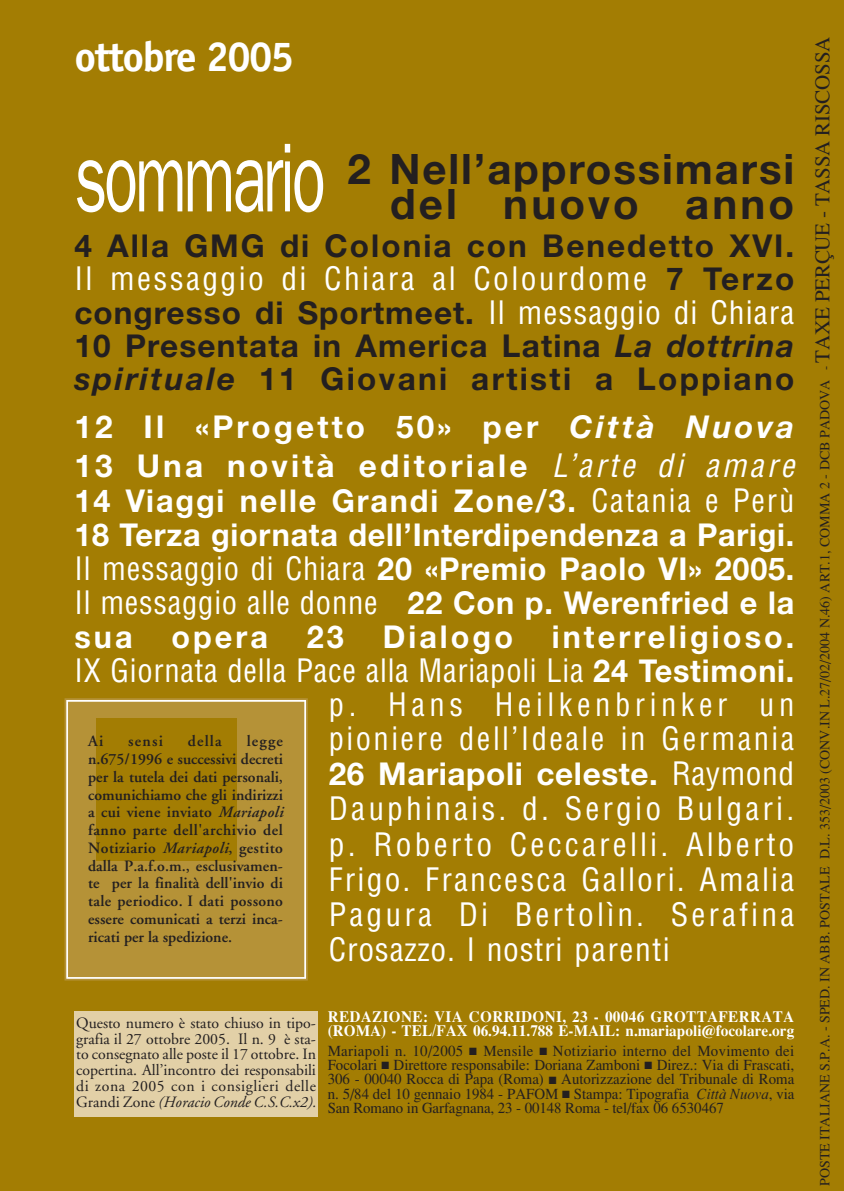
<style>
.page{position:relative;width:844px;height:1191px;background:#fff}
.page>*{position:absolute;margin:0;border:0;box-sizing:border-box;transform-origin:0 0}
.t1{font:98.35px "Franklin Gothic";letter-spacing:-.05em;color:#fff;scale:.64 1}
.t2{font:700 42px/35px "Helvetica Neue";letter-spacing:.045em;color:#231f20;text-align:right}
.t3{font:700 42px "Officina Sans";letter-spacing:-.04em;color:#fff}
.t4{font:condensed 31.5px/35px "Helvetica";letter-spacing:.075em;color:#fff;text-align:justify}
.t5{font:700 31.5px/33.2px "Helvetica Neue";letter-spacing:.065em;color:#231f20;text-align:justify}
.t6{font:700 31.5px/34.1px "Helvetica Neue";letter-spacing:.06em;color:#fff;text-align:justify}
.t7{font:700 31.5px/39px "Helvetica Neue";letter-spacing:.1em;color:#fff}
.t8{font:condensed 31.5px "Helvetica";letter-spacing:.025em;color:#fff}
.t9{font:700 31.5px "Helvetica Neue";letter-spacing:.02em;color:#fff}
.t10{font:600 15.75px/17.7px "Adobe Garamond";color:#231f20;text-align:justify}
.t11{font:15.75px/15.8px "Adobe Garamond";letter-spacing:.035em;color:#231f20;text-align:justify}
.t12{font:700 15.75px/14.3px "Times";letter-spacing:.02em;color:#fff}
.t13{font:15.4px/14.3px "Times";letter-spacing:-.005em;color:#231f20;text-align:justify}
.t14{font:14px "Times";color:#231f20}
.s1{font-family:"Helvetica Neue";font-weight:700;font-stretch:normal;color:#231f20}
.s2{font-family:"Helvetica";font-weight:400;font-stretch:condensed;color:#fff}
.s3{font-style:italic}
.s4{font-family:"Helvetica";font-weight:400;font-style:italic;font-stretch:condensed}
.s5{font-family:"Helvetica";font-weight:400;font-stretch:condensed}
.s6{font-family:"Helvetica Neue";font-weight:700;font-stretch:normal}
.s7{font-size:12.25px}
.s8{font-size:21px}
</style>
<div class="page">
<div style="left:0;top:0;width:843px;height:1191px;background:#a37d03"></div>
<div style="left:74px;top:1010px;width:243px;height:106px;background:#e2d0a7"></div>
<svg style="left:64px;top:698px;width:244px;height:283px;background:#b6953c"></svg>
<div style="left:96px;top:718px;width:140px;height:143px;background:#a37d03"></div>
<h2 class="t3" style="left:74px;top:41px;width:221px">ottobre 2005</h2>
<h1 class="t1" style="left:74px;top:121px;width:394px">sommario</h1>
<h2 class="t2" style="left:347px;top:156px;width:448px">2 Nell’approssimarsi del nuovo anno</h2>
<h3 class="t5" style="left:74px;top:233px;width:721px">4 Alla GMG di Colonia con Benedetto XVI.</h3>
<h3 class="t4" style="left:74px;top:263px;width:721px">Il messaggio di Chiara al Colourdome <span class="s1">7 Terzo</span></h3>
<h3 class="t5" style="left:74px;top:299px;width:721px">congresso di Sportmeet. <span class="s2">Il messaggio di Chiara </span>10 Presentata in America Latina <span class="s3">La dottrina spirituale</span> 11 Giovani artisti a Loppiano</h3>
<h3 class="t7" style="left:74px;top:411px;width:728px">12 Il «Progetto 50» per <span class="s3">Città Nuova<br></span>13 Una novità editoriale <span class="s4">L’arte di amare</span></h3>
<h3 class="t6" style="left:74px;top:487px;width:721px">14 Viaggi nelle Grandi Zone/3. <span class="s5">Catania e Perù </span>18 Terza giornata dell’Interdipendenza a Parigi.<br><span class="s5">Il messaggio di Chiara</span> 20 «Premio Paolo VI» 2005.</h3>
<h3 class="t8" style="left:74px;top:587px;width:721px">Il messaggio alle donne <span class="s6">22 Con p. Werenfried e la</span></h3>
<h3 class="t7" style="left:74px;top:621px;width:721px">sua opera 23 Dialogo interreligioso.</h3>
<h3 class="t4" style="left:329px;top:655px;width:467px;line-height:34.1px;text-indent:-254px">IX Giornata della Pace alla Mariapoli Lia <span class="s6">24 Testimoni. </span>p. Hans Heilkenbrinker un pioniere dell’Ideale in Germania</h3>
<h3 class="t9" style="left:329px;top:763px;width:467px">26 Mariapoli celeste. <span class="s5">Raymond</span></h3>
<h3 class="t4" style="left:329px;top:793px;width:467px">Dauphinais. d. Sergio Bulgari. p. Roberto Ceccarelli. Alberto Frigo. Francesca Gallori. Amalia Pagura Di Bertolìn. Serafina Crosazzo. I nostri parenti</h3>
<p class="t10" style="left:88px;top:734px;width:17px">Ai</p>
<p class="t10" style="left:128px;top:734px;width:36px">sensi</p>
<p class="t10" style="left:188px;top:734px;width:35px">della</p>
<p class="t10" style="left:88px;top:734px;width:196px;text-indent:158px">legge n.675/1996 e successivi decreti per la tutela dei dati personali, comunichiamo che gli indirizzi a cui viene inviato <span class="s3">Mariapoli </span>fanno parte dell'archivio del Notiziario <span class="s3">Mariapoli</span>, gestito dalla P.a.f.o.m., esclusivamen&shy;te per la finalità dell'invio di tale periodico. I dati possono essere comunicati a terzi inca&shy;ricati per la spedizione.</p>
<p class="t11" style="left:76px;top:1016px;width:241px">Questo numero è stato chiuso in tipo&shy;grafia il 27 ottobre 2005. Il n. 9 è sta&shy;to consegnato alle poste il 17 ottobre. In copertina. All’incontro dei responsabili di zona 2005 con i consiglieri delle Grandi Zone <span class="s3">(Horacio Conde C.S.C.x2).</span></p>
<p class="t12" style="left:327px;top:1009px;width:468px">REDAZIONE: VIA CORRIDONI, 23 - 00046 GROTTAFERRATA (ROMA) - TEL/FAX 06.94.11.788 E-MAIL: n.mariapoli@focolare.org</p>
<p class="t13" style="left:327px;top:1044px;width:468px">Mariapoli n. 10/2005 ■ Mensile ■ Notiziario interno del Movimento dei Focolari ■ Direttore responsabile: Doriana Zamboni ■ Direz.: Via di Frascati, 306 - 00040 Rocca di Papa (Roma) ■ Autorizzazione del Tribunale di Roma n. 5/84 del 10 gennaio 1984 - PAFOM ■ Stampa: Tipografia <span class="s3">Città Nuova</span>, via San Romano in Garfagnana, 23 - 00148 Roma - tel/fax 06 6530467</p>
<p class="t14" style="left:819px;top:1186px;width:1150px;rotate:-90deg">POSTE ITALIANE S.P.A. - SPED. IN ABB. POSTALE D.L. 353/2003 (CONV.IN L.27/02/2004 N.46) ART.1, COMMA 2 - DCB PADOVA <span class="s7">-</span> <span class="s8">TAXE PERÇUE - TASSA RISCOSSA</span></p>
</div>
